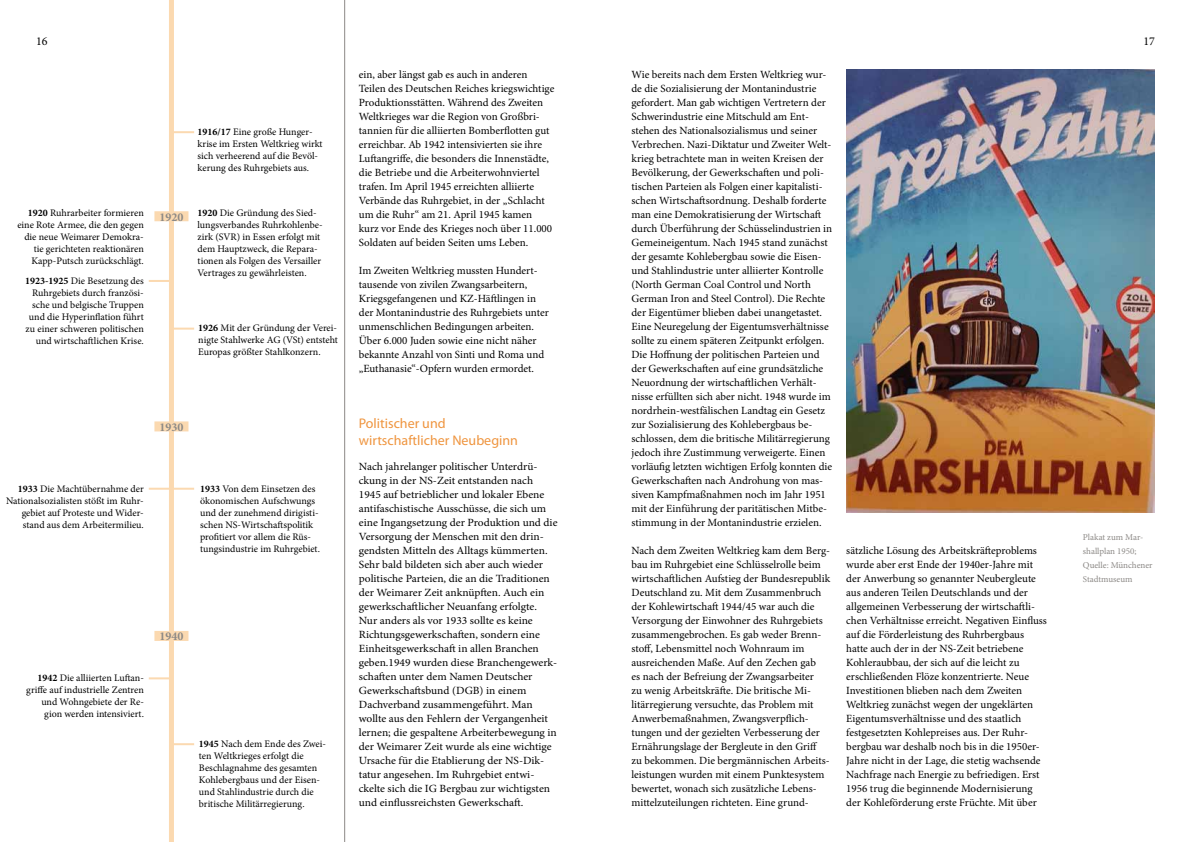
<style>
.page{position:relative;width:1191px;height:842px;background:#fff}
.page>*{position:absolute;margin:0;border:0;box-sizing:border-box;transform-origin:0 0}
.t1{font:14px/16.8px "Myriad Pro";color:#ef953f}
.t2{font:700 12px "Minion Pro";color:#8c8986}
.t3{font:12px "Minion Pro";color:#000}
.t4{font:11px/14px "Minion Pro";color:#000}
.t5{font:11px/14px "Minion Pro";color:#000;scale:1.04 1}
.t6{font:10px/12px "Minion Pro";color:#000}
.t7{font:9px/14px "Minion Pro";color:#8c8986}
.s1{font-weight:700}
</style>
<div class="page">
<div style="left:169px;top:0;width:5px;height:842px;background:#fbd9b0"></div>
<div style="left:154px;top:631px;width:34px;height:10px;background:#fbd9b0"></div>
<div style="left:154px;top:421px;width:34px;height:10px;background:#fbd9b0"></div>
<div style="left:154px;top:211px;width:34px;height:10px;background:#fbd9b0"></div>
<hr style="left:171px;top:131px;width:23px;height:2px;background:#fbd9b0">
<hr style="left:149px;top:280px;width:22px;height:2px;background:#fbd9b0">
<hr style="left:171px;top:328px;width:23px;height:2px;background:#fbd9b0">
<hr style="left:171px;top:743px;width:23px;height:2px;background:#fbd9b0">
<hr style="left:149px;top:677px;width:22px;height:2px;background:#fbd9b0">
<hr style="left:149px;top:488px;width:45px;height:2px;background:#fbd9b0">
<hr style="left:344px;top:0;width:1px;height:842px;background:#8c8986">
<img style="left:846px;top:69px;width:309px;height:443px">
<p class="t3" style="left:36px;top:33px;width:13px">16</p>
<p class="t3" style="left:1143px;top:33px;width:13px">17</p>
<p class="t4" style="left:359px;top:68px;width:197px">ein, aber längst gab es auch in anderen Teilen des Deutschen Reiches kriegswichtige Produktionsstätten. Während des Zweiten Weltkrieges war die Region von Großbri&shy;tannien für die alliierten Bomberflotten gut erreichbar. Ab 1942 intensivierten sie ihre Luftangriffe, die besonders die Innenstädte, die Betriebe und die Arbeiterwohnviertel trafen. Im April 1945 erreichten alliierte Verbände das Ruhrgebiet, in der „Schlacht um die Ruhr“ am 21. April 1945 kamen kurz vor Ende des Krieges noch über 11.000<br>Soldaten auf beiden Seiten ums Leben.</p>
<p class="t4" style="left:359px;top:264px;width:191px">Im Zweiten Weltkrieg mussten Hundert&shy;tausende von zivilen Zwangsarbeitern, Kriegsgefangenen und KZ-Häftlingen in der Montanindustrie des Ruhrgebiets unter unmenschlichen Bedingungen arbeiten.<br>Über 6.000 Juden sowie eine nicht näher bekannte Anzahl von Sinti und Roma und „Euthanasie“-Opfern wurden ermordet.</p>
<p class="t4" style="left:631px;top:68px;width:202px">Wie bereits nach dem Ersten Weltkrieg wur&shy;de die Sozialisierung der Montanindustrie gefordert. Man gab wichtigen Vertretern der Schwerindustrie eine Mitschuld am Ent&shy;stehen des Nationalsozialismus und seiner Verbrechen. Nazi-Diktatur und Zweiter Welt&shy;krieg betrachtete man in weiten Kreisen der Bevölkerung, der Gewerkschaften und poli&shy;tischen Parteien als Folgen einer kapitalisti&shy;schen Wirtschaftsordnung. Deshalb forderte man eine Demokratisierung der Wirtschaft durch Überführung der Schüsselindustrien in Gemeineigentum. Nach 1945 stand zunächst der gesamte Kohlebergbau sowie die Eisen&shy;und Stahlindustrie unter alliierter Kontrolle (North German Coal Control und North German Iron and Steel Control). Die Rechte der Eigentümer blieben dabei unangetastet.<br>Eine Neuregelung der Eigentumsverhältnisse sollte zu einem späteren Zeitpunkt erfolgen.<br>Die Hoffnung der politischen Parteien und der Gewerkschaften auf eine grundsätzliche Neuordnung der wirtschaftlichen Verhält&shy;nisse erfüllten sich aber nicht. 1948 wurde im nordrhein-westfälischen Landtag ein Gesetz zur Sozialisierung des Kohlebergbaus be&shy;schlossen, dem die britische Militärregierung jedoch ihre Zustimmung verweigerte. Einen vorläufig letzten wichtigen Erfolg konnten die Gewerkschaften nach Androhung von mas&shy;siven Kampfmaßnahmen noch im Jahr 1951 mit der Einführung der paritätischen Mitbe&shy;stimmung in der Montanindustrie erzielen.</p>
<p class="t4" style="left:631px;top:544px;width:200px">Nach dem Zweiten Weltkrieg kam dem Berg&shy;bau im Ruhrgebiet eine Schlüsselrolle beim wirtschaftlichen Aufstieg der Bundesrepublik Deutschland zu. Mit dem Zusammenbruch der Kohlewirtschaft 1944/45 war auch die Versorgung der Einwohner des Ruhrgebiets zusammengebrochen. Es gab weder Brenn&shy;stoff, Lebensmittel noch Wohnraum im ausreichenden Maße. Auf den Zechen gab<br>es nach der Befreiung der Zwangsarbeiter<br>zu wenig Arbeitskräfte. Die britische Mi&shy;litärregierung versuchte, das Problem mit Anwerbemaßnahmen, Zwangsverpflich&shy;tungen und der gezielten Verbesserung der Ernährungslage der Bergleute in den Griff zu bekommen. Die bergmännischen Arbeits&shy;leistungen wurden mit einem Punktesystem bewertet, wonach sich zusätzliche Lebens&shy;mittelzuteilungen richteten. Eine grund-</p>
<p class="t4" style="left:846px;top:544px;width:202px">sätzliche Lösung des Arbeitskräfteproblems wurde aber erst Ende der 1940er-Jahre mit der Anwerbung so genannter Neubergleute aus anderen Teilen Deutschlands und der allgemeinen Verbesserung der wirtschaftli&shy;chen Verhältnisse erreicht. Negativen Einfluss auf die Förderleistung des Ruhrbergbaus hatte auch der in der NS-Zeit betriebene Kohleraubbau, der sich auf die leicht zu erschließenden Flöze konzentrierte. Neue Investitionen blieben nach dem Zweiten Weltkrieg zunächst wegen der ungeklärten Eigentumsverhältnisse und des staatlich festgesetzten Kohlepreises aus. Der Ruhr&shy;bergbau war deshalb noch bis in die 1950er-Jahre nicht in der Lage, die stetig wachsende Nachfrage nach Energie zu befriedigen. Erst 1956 trug die beginnende Modernisierung der Kohleförderung erste Früchte. Mit über</p>
<p class="t6" style="left:197px;top:125px;width:126px"><span class="s1">1916/17</span> Eine große Hunger&shy;krise im Ersten Weltkrieg wirkt sich verheerend auf die Bevöl&shy;kerung des Ruhrgebiets aus.</p>
<p class="t6" style="left:17px;top:207px;width:128px;text-align:right"><span class="s1">1920</span> Ruhrarbeiter formieren eine Rote Armee, die den gegen die neue Weimarer Demokra&shy;tie gerichteten reaktionären<br>Kapp-Putsch zurückschlägt.</p>
<p class="t6" style="left:197px;top:207px;width:127px"><span class="s1">1920</span> Die Gründung des Sied&shy;lungsverbandes Ruhrkohlenbe&shy;zirk (SVR) in Essen erfolgt mit dem Hauptzweck, die Repara&shy;tionen als Folgen des Versailler<br>Vertrages zu gewährleisten.</p>
<p class="t6" style="left:25px;top:275px;width:120px;text-align:right"><span class="s1">1923-1925</span> Die Besetzung des<br>Ruhrgebiets durch französi&shy;sche und belgische Truppen und die Hyperinflation führt zu einer schweren politischen und wirtschaftlichen Krise.</p>
<p class="t2" style="left:159px;top:208px;width:25px">1920</p>
<p class="t6" style="left:198px;top:322px;width:141px;text-align:justify"><span class="s1">1926</span> Mit der Gründung der Verei&shy;nigte Stahlwerke AG (VSt) entsteht Europas größter Stahlkonzern.</p>
<p class="t1" style="left:359px;top:415px;width:160px">Politischer und wirtschaftlicher Neubeginn</p>
<p class="t5" style="left:359px;top:460px;width:193px">Nach jahrelanger politischer Unterdrü&shy;ckung in der NS-Zeit entstanden nach 1945 auf betrieblicher und lokaler Ebene antifaschistische Ausschüsse, die sich um eine Ingangsetzung der Produktion und die Versorgung der Menschen mit den drin&shy;gendsten Mitteln des Alltags kümmerten.<br>Sehr bald bildeten sich aber auch wieder politische Parteien, die an die Traditionen der Weimarer Zeit anknüpften. Auch ein gewerkschaftlicher Neuanfang erfolgte.<br>Nur anders als vor 1933 sollte es keine Richtungsgewerkschaften, sondern eine Einheitsgewerkschaft in allen Branchen geben.1949 wurden diese Branchengewerk&shy;schaften unter dem Namen Deutscher Gewerkschaftsbund (DGB) in einem Dachverband zusammengeführt. Man wollte aus den Fehlern der Vergangenheit lernen; die gespaltene Arbeiterbewegung in der Weimarer Zeit wurde als eine wichtige Ursache für die Etablierung der NS-Dik&shy;tatur angesehen. Im Ruhrgebiet entwi&shy;ckelte sich die IG Bergbau zur wichtigsten und einflussreichsten Gewerkschaft.</p>
<p class="t2" style="left:159px;top:418px;width:25px">1930</p>
<p class="t6" style="left:6px;top:482px;width:139px;text-align:right"><span class="s1">1933</span> Die Machtübernahme der<br>Nationalsozialisten stößt im Ruhr&shy;gebiet auf Proteste und Wider&shy;stand aus dem Arbeitermilieu.</p>
<p class="t6" style="left:200px;top:482px;width:121px"><span class="s1">1933</span> Von dem Einsetzen des ökonomischen Aufschwungs und der zunehmend dirigisti&shy;schen NS-Wirtschaftspolitik profitiert vor allem die Rüs&shy;tungsindustrie im Ruhrgebiet.</p>
<p class="t7" style="left:1083px;top:530px;width:71px">Plakat zum Mar&shy;shallplan 1950;<br>Quelle: Münchener<br>Stadtmuseum</p>
<p class="t2" style="left:159px;top:628px;width:25px">1940</p>
<p class="t6" style="left:26px;top:672px;width:119px;text-align:right"><span class="s1">1942</span> Die alliierten Luftan&shy;griffe auf industrielle Zentren und Wohngebiete der Re&shy;gion werden intensiviert.</p>
<p class="t6" style="left:199px;top:737px;width:128px"><span class="s1">1945</span> Nach dem Ende des Zwei&shy;ten Weltkrieges erfolgt die<br>Beschlagnahme des gesamten<br>Kohlebergbaus und der Eisen&shy;und Stahlindustrie durch die britische Militärregierung.</p>
</div>
